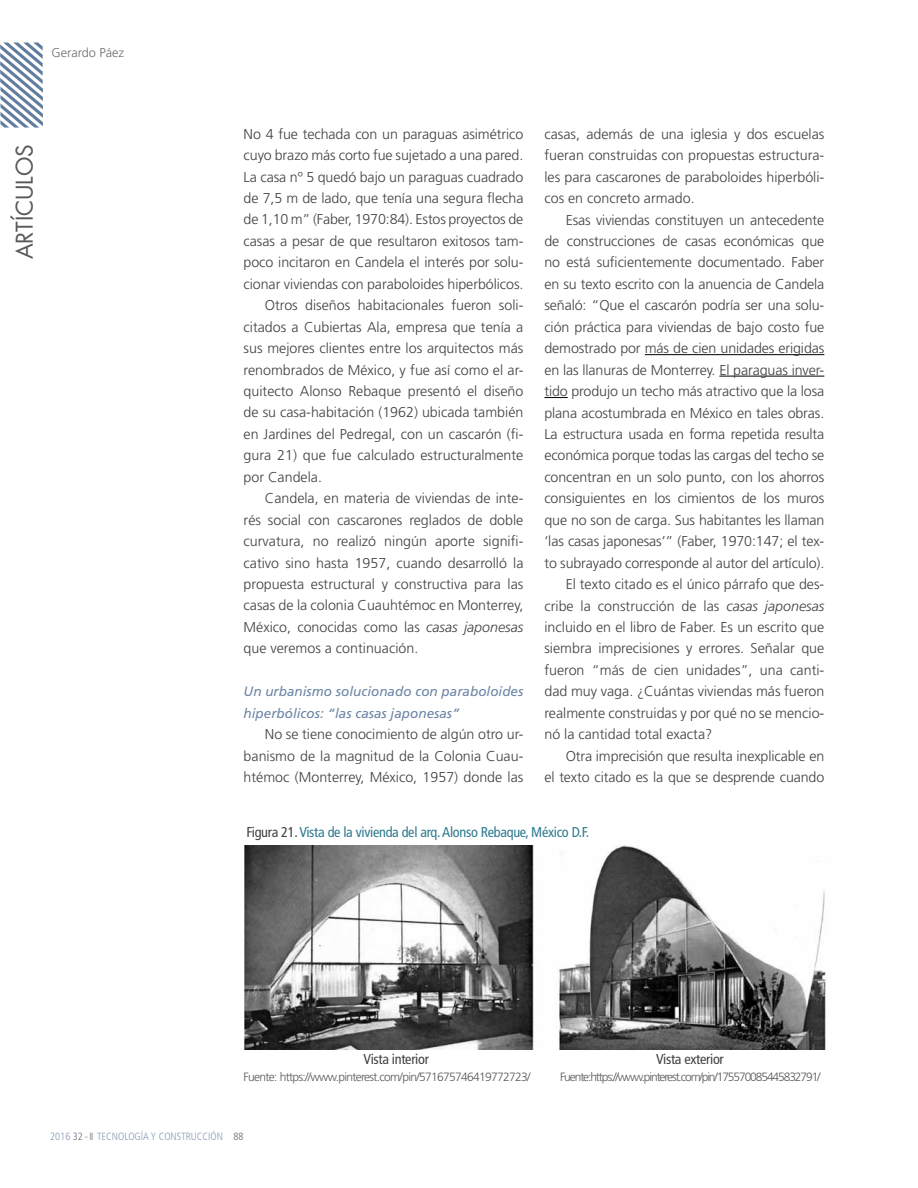
<style>
.page{position:relative;width:918px;height:1188px;background:#fff}
.page>*{position:absolute;margin:0;border:0;box-sizing:border-box;transform-origin:0 0}
.t1{font:22.5px "Futura";color:#58595b}
.t2{font:300 14.25px/21.5px "Frutiger";letter-spacing:-.005em;color:#414042;text-align:justify}
.t3{font:condensed 14.25px "Frutiger";letter-spacing:-.02em;color:#2d798f}
.t4{font:condensed 14.25px "Frutiger";letter-spacing:-.02em;color:#414042}
.t5{font:italic 13.5px/21.5px "Frutiger";color:#6d85a6}
.t6{font:300 12.75px "Frutiger";color:#6d6e71}
.t7{font:300 12px "Frutiger";letter-spacing:-.055em;color:#58595b}
.t8{font:300 12px "Frutiger";letter-spacing:-.08em;color:#58595b}
.t9{font:300 condensed 10.5px "Frutiger";color:#889ab5}
.s1{font-style:italic}
.s2{color:#414042}
.s3{color:#6d6e71}
</style>
<div class="page">
<svg style="left:0;top:43px;width:43px;height:85px"></svg>
<hr style="left:645px;top:354px;width:179px;height:1px;background:#000">
<hr style="left:719px;top:376px;width:105px;height:1px;background:#000">
<svg style="left:544px;top:397px;width:24px;height:1px"></svg>
<img style="left:245px;top:846px;width:581px;height:203px">
<p class="t6" style="left:52px;top:45px;width:74px">Gerardo Páez</p>
<h1 class="t1" style="left:10px;top:259px;width:117px;rotate:-90deg">artículos</h1>
<p class="t2" style="left:244px;top:123px;width:281px">No 4 fue techada con un paraguas asimétrico</p>
<p class="t2" style="left:244px;top:144px;width:281px">cuyo brazo más corto fue sujetado a una pared.</p>
<p class="t2" style="left:244px;top:166px;width:281px">La casa nº 5 quedó bajo un paraguas cuadrado</p>
<p class="t2" style="left:244px;top:187px;width:281px">de 7,5 m de lado, que tenía una segura flecha</p>
<p class="t2" style="left:244px;top:209px;width:281px">de 1,10 m” (Faber, 1970:84). Estos proyectos de</p>
<p class="t2" style="left:244px;top:230px;width:281px">casas a pesar de que resultaron exitosos tam-</p>
<p class="t2" style="left:244px;top:252px;width:281px">poco incitaron en Candela el interés por solu-</p>
<p class="t2" style="left:244px;top:273px;width:281px">cionar viviendas con paraboloides hiperbólicos.</p>
<p class="t2" style="left:265px;top:295px;width:260px">Otros diseños habitacionales fueron soli-</p>
<p class="t2" style="left:244px;top:316px;width:281px">citados a Cubiertas Ala, empresa que tenía a</p>
<p class="t2" style="left:244px;top:337px;width:281px">sus mejores clientes entre los arquitectos más</p>
<p class="t2" style="left:244px;top:359px;width:281px">renombrados de México, y fue así como el ar-</p>
<p class="t2" style="left:244px;top:380px;width:281px">quitecto Alonso Rebaque presentó el diseño</p>
<p class="t2" style="left:244px;top:402px;width:281px">de su casa-habitación (1962) ubicada también</p>
<p class="t2" style="left:244px;top:423px;width:281px">en Jardines del Pedregal, con un cascarón (fi-</p>
<p class="t2" style="left:244px;top:445px;width:281px">gura 21) que fue calculado estructuralmente</p>
<p class="t2" style="left:244px;top:466px;width:80px">por Candela.</p>
<p class="t2" style="left:265px;top:488px;width:260px">Candela, en materia de viviendas de inte-</p>
<p class="t2" style="left:244px;top:509px;width:281px">rés social con cascarones reglados de doble</p>
<p class="t2" style="left:244px;top:530px;width:281px">curvatura, no realizó ningún aporte signifi-</p>
<p class="t2" style="left:244px;top:552px;width:281px">cativo sino hasta 1957, cuando desarrolló la</p>
<p class="t2" style="left:244px;top:573px;width:281px">propuesta estructural y constructiva para las</p>
<p class="t2" style="left:244px;top:595px;width:281px">casas de la colonia Cuauhtémoc en Monterrey,</p>
<p class="t2" style="left:244px;top:616px;width:281px">México, conocidas como las <span class="s1">casas japonesas</span></p>
<p class="t2" style="left:244px;top:638px;width:176px">que veremos a continuación.</p>
<p class="t5" style="left:244px;top:681px;width:281px">Un urbanismo solucionado con paraboloides hiperbólicos: “las casas japonesas”</p>
<p class="t2" style="left:244px;top:724px;width:281px;text-indent:21px">No se tiene conocimiento de algún otro ur&shy;banismo de la magnitud de la Colonia Cuau&shy;htémoc (Monterrey, México, 1957) donde las</p>
<p class="t2" style="left:544px;top:123px;width:281px">casas, además de una iglesia y dos escuelas fueran construidas con propuestas estructura&shy;les para cascarones de paraboloides hiperbóli&shy;cos en concreto armado.</p>
<p class="t2" style="left:566px;top:209px;width:260px">Esas viviendas constituyen un antecedente</p>
<p class="t2" style="left:544px;top:230px;width:281px">de construcciones de casas económicas que</p>
<p class="t2" style="left:544px;top:252px;width:281px">no está suficientemente documentado. Faber</p>
<p class="t2" style="left:544px;top:273px;width:281px">en su texto escrito con la anuencia de Candela</p>
<p class="t2" style="left:544px;top:295px;width:281px">señaló: “Que el cascarón podría ser una solu-</p>
<p class="t2" style="left:544px;top:316px;width:281px">ción práctica para viviendas de bajo costo fue</p>
<p class="t2" style="left:544px;top:338px;width:281px">demostrado por más de cien unidades erigidas</p>
<p class="t2" style="left:544px;top:359px;width:281px">en las llanuras de Monterrey. El paraguas inver-</p>
<p class="t2" style="left:544px;top:380px;width:281px">tido produjo un techo más atractivo que la losa</p>
<p class="t2" style="left:544px;top:402px;width:281px">plana acostumbrada en México en tales obras.</p>
<p class="t2" style="left:544px;top:423px;width:281px">La estructura usada en forma repetida resulta</p>
<p class="t2" style="left:544px;top:445px;width:281px">económica porque todas las cargas del techo se</p>
<p class="t2" style="left:544px;top:466px;width:281px">concentran en un solo punto, con los ahorros</p>
<p class="t2" style="left:544px;top:488px;width:281px">consiguientes en los cimientos de los muros</p>
<p class="t2" style="left:544px;top:509px;width:281px">que no son de carga. Sus habitantes les llaman</p>
<p class="t2" style="left:544px;top:531px;width:281px">‘las casas japonesas’” (Faber, 1970:147; el tex-</p>
<p class="t2" style="left:544px;top:552px;width:281px">to subrayado corresponde al autor del artículo).</p>
<p class="t2" style="left:566px;top:573px;width:260px">El texto citado es el único párrafo que des-</p>
<p class="t2" style="left:544px;top:595px;width:281px">cribe la construcción de las <span class="s1">casas japonesas</span></p>
<p class="t2" style="left:544px;top:616px;width:281px">incluido en el libro de Faber. Es un escrito que</p>
<p class="t2" style="left:544px;top:638px;width:281px">siembra imprecisiones y errores. Señalar que</p>
<p class="t2" style="left:544px;top:659px;width:281px">fueron “más de cien unidades”, una canti-</p>
<p class="t2" style="left:544px;top:681px;width:281px">dad muy vaga. ¿Cuántas viviendas más fueron</p>
<p class="t2" style="left:544px;top:702px;width:281px">realmente construidas y por qué no se mencio-</p>
<p class="t2" style="left:544px;top:724px;width:169px">nó la cantidad total exacta?</p>
<p class="t2" style="left:566px;top:745px;width:260px">Otra imprecisión que resulta inexplicable en</p>
<p class="t2" style="left:544px;top:766px;width:281px">el texto citado es la que se desprende cuando</p>
<p class="t3" style="left:247px;top:824px;width:344px"><span class="s2">Figura 21.</span> Vista de la vivienda del arq. Alonso Rebaque, México D.F.</p>
<p class="t4" style="left:364px;top:1051px;width:67px">Vista interior</p>
<p class="t4" style="left:656px;top:1051px;width:69px">Vista exterior</p>
<p class="t7" style="left:244px;top:1070px;width:288px">Fuente: https://www.pinterest.com/pin/571675746419772723/</p>
<p class="t8" style="left:560px;top:1070px;width:262px">Fuente:https://www.pinterest.com/pin/175570085445832791/</p>
<p class="t9" style="left:50px;top:1130px;width:195px">2016 <span class="s3">32 - II</span> TECNOLOGÍA Y CONSTRUCCIÓN <span class="s3">88</span></p>
</div>
